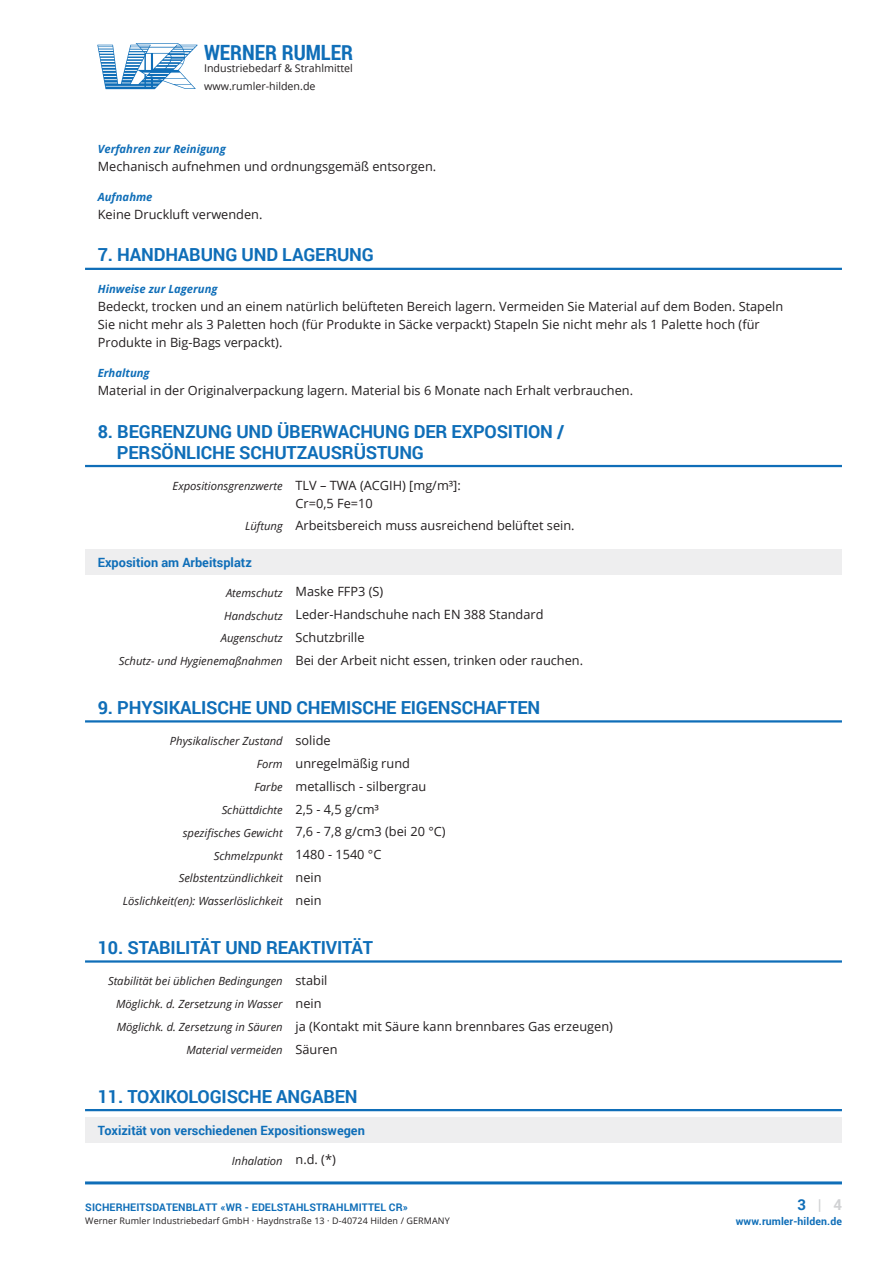
<style>
.page{position:relative;width:893px;height:1263px;background:#fff}
.page>*{position:absolute;margin:0;border:0;box-sizing:border-box;transform-origin:0 0}
.t1{font:700 21px "Roboto Condensed";color:#0f6eb8}
.t2{font:700 18px/21px "Roboto";letter-spacing:-.01em;color:#0f6eb8}
.t3{font:700 15px "Roboto";color:#d1d2d4}
.t4{font:12.75px/18px "Open Sans";color:#231f20}
.t5{font:700 12.75px "Roboto";color:#0f6eb8}
.t6{font:italic 11.25px/22.8px "Open Sans";color:#231f20;text-align:center}
.t7{font:italic 700 11.25px "Open Sans";color:#0f6eb8}
.t8{font:10.65px/17.1px "Open Sans";color:#231f20}
.t9{font:700 10.5px "Roboto";letter-spacing:.01em;color:#0f6eb8}
.t10{font:9px "Open Sans";letter-spacing:.01em;color:#231f20}
.s1{font-style:italic;font-size:11.25px}
.s2{font-style:normal;font-size:12.75px}
.s3{color:#0f6eb8}
</style>
<div class="page">
<hr style="left:85px;top:1181px;width:757px;height:3px;background:#0f6eb8">
<hr style="left:85px;top:268px;width:757px;height:2px;background:#0f6eb8">
<hr style="left:85px;top:465px;width:757px;height:2px;background:#0f6eb8">
<div style="left:85px;top:550px;width:757px;height:25px;background:#eeeeef"></div>
<hr style="left:85px;top:720px;width:757px;height:2px;background:#0f6eb8">
<hr style="left:85px;top:960px;width:757px;height:3px;background:#0f6eb8">
<hr style="left:85px;top:1109px;width:757px;height:2px;background:#0f6eb8">
<div style="left:85px;top:1118px;width:757px;height:25px;background:#eeeeef"></div>
<svg style="left:97px;top:43px;width:101px;height:46px"></svg>
<h1 class="t1" style="left:204px;top:38px;width:150px">WERNER RUMLER</h1>
<p class="t8" style="left:204px;top:60px;width:150px">Industriebedarf &amp; Strahlmittel www.rumler-hilden.de</p>
<p class="t7" style="left:98px;top:141px;width:129px">Verfahren zur Reinigung</p>
<p class="t4" style="left:98px;top:157px;width:340px">Mechanisch aufnehmen und ordnungsgemäß entsorgen.</p>
<p class="t7" style="left:98px;top:189px;width:56px">Aufnahme</p>
<p class="t4" style="left:98px;top:205px;width:166px">Keine Druckluft verwenden.</p>
<h2 class="t2" style="left:98px;top:244px;width:278px">7. HANDHABUNG UND LAGERUNG</h2>
<p class="t7" style="left:98px;top:281px;width:121px">Hinweise zur Lagerung</p>
<p class="t4" style="left:98px;top:297px;width:687px">Bedeckt, trocken und an einem natürlich belüfteten Bereich lagern. Vermeiden Sie Material auf dem Boden. Stapeln<br>Sie nicht mehr als 3 Paletten hoch (für Produkte in Säcke verpackt) Stapeln Sie nicht mehr als 1 Palette hoch (für<br>Produkte in Big-Bags verpackt).</p>
<p class="t7" style="left:98px;top:365px;width:53px">Erhaltung</p>
<p class="t4" style="left:98px;top:381px;width:537px">Material in der Originalverpackung lagern. Material bis 6 Monate nach Erhalt verbrauchen.</p>
<h2 class="t2" style="left:117px;top:420px;width:449px;text-indent:-19px">8. BEGRENZUNG UND ÜBERWACHUNG DER EXPOSITION /<br>PERSÖNLICHE SCHUTZAUSRÜSTUNG</h2>
<p class="t4" style="left:296px;top:476px;width:167px;text-indent:-123px"><span class="s1">Expositionsgrenzwerte</span> TLV – TWA (ACGIH) [mg/m³]:<br>Cr=0,5 Fe=10</p>
<p class="t4" style="left:245px;top:516px;width:331px"><span class="s1">Lüftung</span> Arbeitsbereich muss ausreichend belüftet sein.</p>
<p class="t5" style="left:98px;top:554px;width:156px">Exposition am Arbeitsplatz</p>
<p class="t4" style="left:226px;top:582px;width:159px"><span class="s1">Atemschutz</span> Maske FFP3 (S)</p>
<p class="t4" style="left:224px;top:605px;width:321px"><span class="s1">Handschutz</span> Leder-Handschuhe nach EN 388 Standard</p>
<p class="t4" style="left:221px;top:628px;width:145px"><span class="s1">Augenschutz</span> Schutzbrille</p>
<p class="t4" style="left:119px;top:651px;width:466px"><span class="s1">Schutz- und Hygienemaßnahmen</span> Bei der Arbeit nicht essen, trinken oder rauchen.</p>
<h2 class="t2" style="left:98px;top:696px;width:444px">9. PHYSIKALISCHE UND CHEMISCHE EIGENSCHAFTEN</h2>
<p class="t6" style="left:170px;top:729px;width:162px">Physikalischer Zustand <span class="s2">solide</span></p>
<p class="t4" style="left:255px;top:751px;width:173px;line-height:22.8px"><span class="s1">Form</span> unregelmäßig rund<br><span class="s1">Farbe</span> metallisch - silbergrau</p>
<p class="t6" style="left:222px;top:798px;width:159px">Schüttdichte <span class="s2">2,5 - 4,5 g/cm³</span></p>
<p class="t4" style="left:183px;top:822px;width:264px"><span class="s1">spezifisches Gewicht</span> 7,6 - 7,8 g/cm3 (bei 20 °C)</p>
<p class="t6" style="left:214px;top:844px;width:169px">Schmelzpunkt <span class="s2">1480 - 1540 °C</span></p>
<p class="t6" style="left:179px;top:867px;width:144px">Selbstentzündlichkeit <span class="s2">nein</span></p>
<p class="t6" style="left:123px;top:889px;width:200px">Löslichkeit(en): Wasserlöslichkeit <span class="s2">nein</span></p>
<h2 class="t2" style="left:98px;top:936px;width:277px">10. STABILITÄT UND REAKTIVITÄT</h2>
<p class="t6" style="left:108px;top:969px;width:221px">Stabilität bei üblichen Bedingungen <span class="s2">stabil<br></span>Möglichk. d. Zersetzung in Wasser <span class="s2">nein</span></p>
<p class="t4" style="left:117px;top:1017px;width:498px"><span class="s1">Möglichk. d. Zersetzung in Säuren</span> ja (Kontakt mit Säure kann brennbares Gas erzeugen)</p>
<p class="t6" style="left:186px;top:1038px;width:153px">Material vermeiden <span class="s2">Säuren</span></p>
<h2 class="t2" style="left:98px;top:1085px;width:261px">11. TOXIKOLOGISCHE ANGABEN</h2>
<p class="t5" style="left:98px;top:1122px;width:269px">Toxizität von verschiedenen Expositionswegen</p>
<p class="t6" style="left:232px;top:1149px;width:106px">Inhalation <span class="s2">n.d. (*)</span></p>
<p class="t9" style="left:85px;top:1200px;width:324px">SICHERHEITSDATENBLATT «WR - EDELSTAHLSTRAHLMITTEL CR»</p>
<p class="t10" style="left:85px;top:1215px;width:366px">Werner Rumler Industriebedarf GmbH · Haydnstraße 13 · D-40724 Hilden / GERMANY</p>
<p class="t3" style="left:797px;top:1194px;width:46px"><span class="s3">3</span> | 4</p>
<p class="t9" style="left:736px;top:1214px;width:108px">www.rumler-hilden.de</p>
</div>
